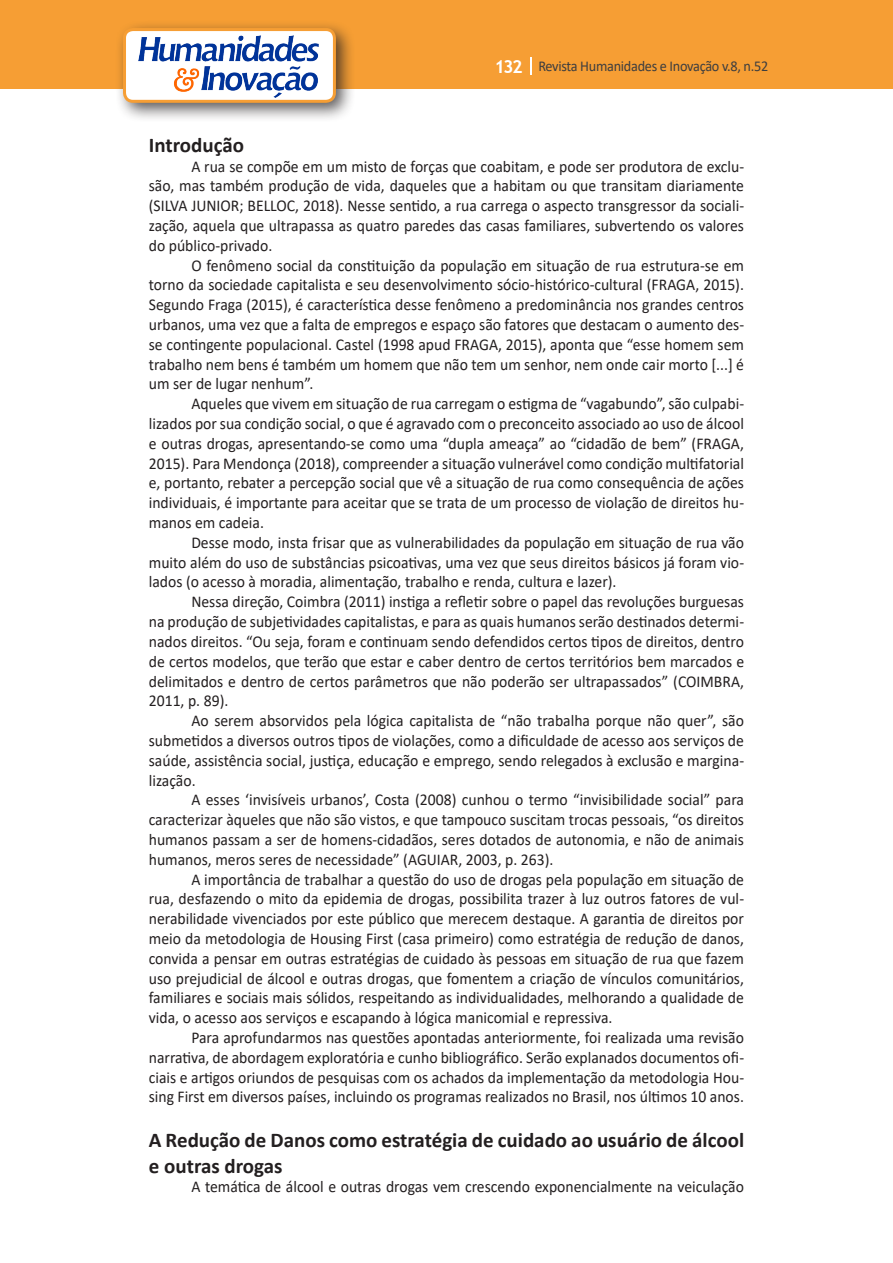
<style>
.page{position:relative;width:893px;height:1263px;background:#fff}
.page>*{position:absolute;margin:0;border:0;box-sizing:border-box;transform-origin:0 0}
.Titulo_2{font:700 21px/25.2px "Calibri";color:#231f20}
.Texto{font:16.5px/19.8px "Calibri";color:#231f20;text-align:justify;scale:.95 1}
.t1{font:15px "Calibri";letter-spacing:-.02em;color:#3e3e3f;scale:.95 1}
.s1{font-family:"Trebuchet MS";font-weight:700;font-size:18px;color:#fff}
</style>
<div class="page">
<div style="left:0;top:0;width:893px;height:88px;background:#f69e34"></div>
<svg style="left:530px;top:57px;width:2px;height:18px"></svg>
<div style="left:115px;top:20px;width:241px;height:103px;background:#231f20;opacity:.75"></div>
<div style="left:125px;top:30px;width:209px;height:71px;background:#fff;border-radius:9px"></div>
<img style="left:138px;top:35px;width:181px;height:62px">
<div style="left:123px;top:28px;width:213px;height:75px;border:3px solid #f69e34;border-radius:9px"></div>
<p class="t1" style="left:495px;top:56px;width:290px"><span class="s1">132</span> Revista Humanidades e Inovação v.8, n.52</p>
<p class="Titulo_2" style="left:149px;top:132px;width:97px">Introdução</p>
<p class="Texto" style="left:149px;top:156px;width:628px;text-indent:43px">A rua se compõe em um misto de forças que coabitam, e pode ser produtora de exclu&shy;são, mas também produção de vida, daqueles que a habitam ou que transitam diariamente (SILVA JUNIOR; BELLOC, 2018). Nesse sentido, a rua carrega o aspecto transgressor da sociali&shy;zação, aquela que ultrapassa as quatro paredes das casas familiares, subvertendo os valores do público-privado.</p>
<p class="Texto" style="left:149px;top:255px;width:628px;text-indent:43px">O fenômeno social da constituição da população em situação de rua estrutura-se em torno da sociedade capitalista e seu desenvolvimento sócio-histórico-cultural (FRAGA, 2015).<br>Segundo Fraga (2015), é característica desse fenômeno a predominância nos grandes centros urbanos, uma vez que a falta de empregos e espaço são fatores que destacam o aumento des&shy;se contingente populacional. Castel (1998 apud FRAGA, 2015), aponta que “esse homem sem trabalho nem bens é também um homem que não tem um senhor, nem onde cair morto [...] é um ser de lugar nenhum”.</p>
<p class="Texto" style="left:149px;top:393px;width:628px;text-indent:43px">Aqueles que vivem em situação de rua carregam o estigma de “vagabundo”, são culpabi&shy;lizados por sua condição social, o que é agravado com o preconceito associado ao uso de álcool e outras drogas, apresentando-se como uma “dupla ameaça” ao “cidadão de bem” (FRAGA, 2015). Para Mendonça (2018), compreender a situação vulnerável como condição multifatorial e, portanto, rebater a percepção social que vê a situação de rua como consequência de ações individuais, é importante para aceitar que se trata de um processo de violação de direitos hu&shy;manos em cadeia.</p>
<p class="Texto" style="left:149px;top:532px;width:628px;text-indent:43px">Desse modo, insta frisar que as vulnerabilidades da população em situação de rua vão muito além do uso de substâncias psicoativas, uma vez que seus direitos básicos já foram vio&shy;lados (o acesso à moradia, alimentação, trabalho e renda, cultura e lazer).</p>
<p class="Texto" style="left:149px;top:591px;width:628px;text-indent:43px">Nessa direção, Coimbra (2011) instiga a refletir sobre o papel das revoluções burguesas na produção de subjetividades capitalistas, e para as quais humanos serão destinados determi&shy;nados direitos. “Ou seja, foram e continuam sendo defendidos certos tipos de direitos, dentro de certos modelos, que terão que estar e caber dentro de certos territórios bem marcados e delimitados e dentro de certos parâ metros que não poderão ser ultrapassados” (COIMBRA, 2011, p. 89).</p>
<p class="Texto" style="left:149px;top:710px;width:628px;text-indent:43px">Ao serem absorvidos pela lógica capitalista de “não trabalha porque não quer”, são submetidos a diversos outros tipos de violações, como a dificuldade de acesso aos serviços de saúde, assistência social, justiça, educação e emprego, sendo relegados à exclusão e margina&shy;lização.</p>
<p class="Texto" style="left:149px;top:789px;width:628px;text-indent:43px">A esses ‘invisíveis urbanos’, Costa (2008) cunhou o termo “invisibilidade social” para caracterizar àqueles que não são vistos, e que tampouco suscitam trocas pessoais, “os direitos humanos passam a ser de homens-cidadãos, seres dotados de autonomia, e não de animais humanos, meros seres de necessidade” (AGUIAR, 2003, p. 263).</p>
<p class="Texto" style="left:149px;top:869px;width:628px;text-indent:43px">A importância de trabalhar a questão do uso de drogas pela população em situação de rua, desfazendo o mito da epidemia de drogas, possibilita trazer à luz outros fatores de vul&shy;nerabilidade vivenciados por este público que merecem destaque. A garantia de direitos por meio da metodologia de Housing First (casa primeiro) como estratégia de redução de danos, convida a pensar em outras estratégias de cuidado às pessoas em situação de rua que fazem uso prejudicial de álcool e outras drogas, que fomentem a criação de vínculos comunitários, familiares e sociais mais sólidos, respeitando as individualidades, melhorando a qualidade de vida, o acesso aos serviços e escapando à lógica manicomial e repressiva.</p>
<p class="Texto" style="left:149px;top:1027px;width:628px;text-indent:43px">Para aprofundarmos nas questões apontadas anteriormente, foi realizada uma revisão narrativa, de abordagem exploratória e cunho bibliográfico. Serão explanados documentos ofi&shy;ciais e artigos oriundos de pesquisas com os achados da implementação da metodologia Hou&shy;sing First em diversos países, incluindo os programas realizados no Brasil, nos últimos 10 anos.</p>
<p class="Titulo_2" style="left:149px;top:1127px;width:597px">A Redução de Danos como estratégia de cuidado ao usuário de álcool e outras drogas</p>
<p class="Texto" style="left:191px;top:1176px;width:583px">A temática de álcool e outras drogas vem crescendo exponencialmente na veiculação</p>
</div>
